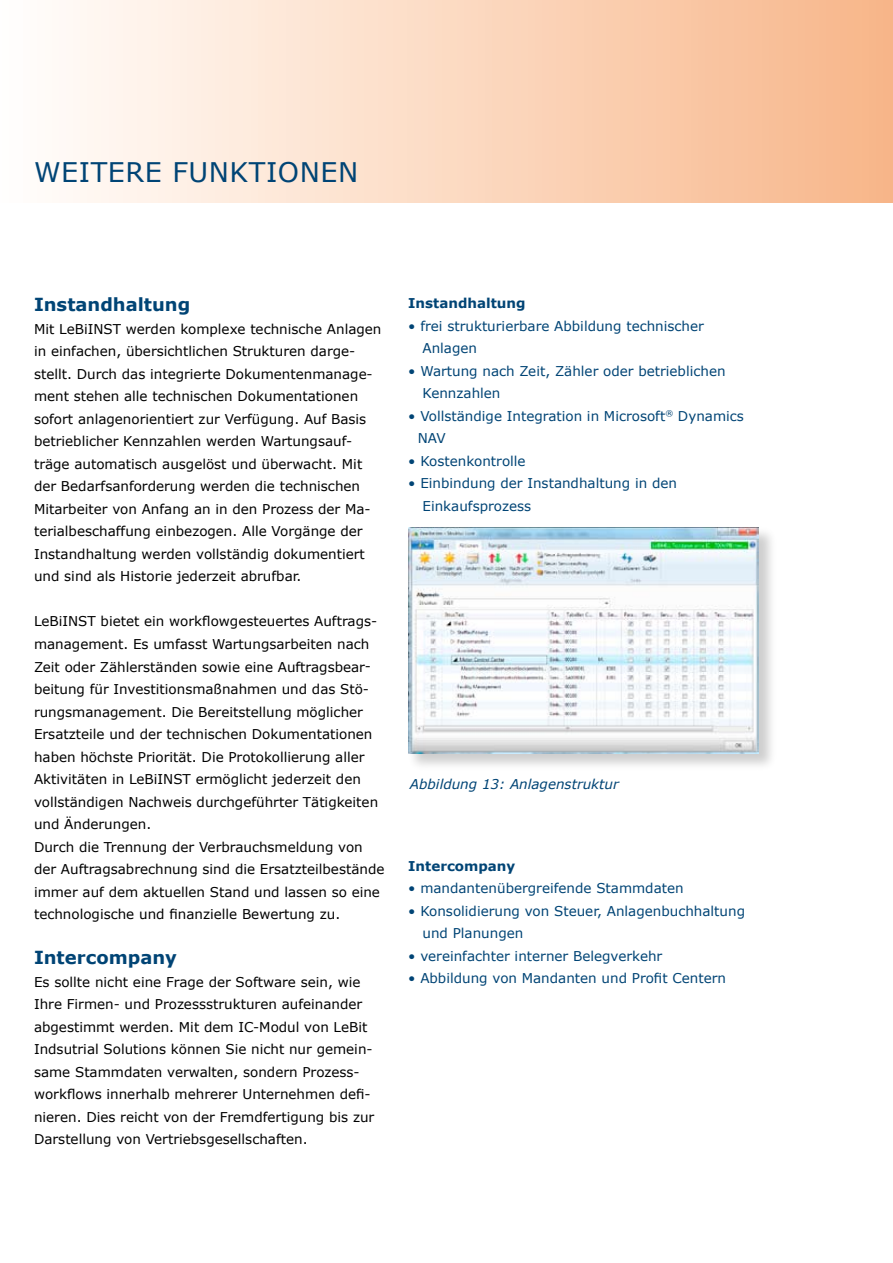
<style>
.page{position:relative;width:893px;height:1263px;background:#fff}
.page>*{position:absolute;margin:0;border:0;box-sizing:border-box;transform-origin:0 0}
.t1{font:27px "Verdana";letter-spacing:.02em;color:#004475}
.t2{font:700 18px "Verdana";color:#004475}
.t3{font:13.5px/22.5px "Verdana";color:#000}
.t4{font:13.5px/22.5px "Verdana";color:#004475}
.t5{font:italic 13.5px "Verdana";color:#004475}
.t6{font:700 13.5px "Verdana";color:#004475}
</style>
<div class="page">
<div style="left:0;top:0;width:893px;height:203px;background:linear-gradient(to right,#fffffe,#f7b689)"></div>
<div style="left:407px;top:526px;width:371px;height:248px;background:#000;opacity:.2"></div>
<img style="left:408px;top:527px;width:351px;height:226px">
<h1 class="t1" style="left:34px;top:153px;width:326px">weitere Funktionen</h1>
<h2 class="t2" style="left:34px;top:292px;width:158px">Instandhaltung</h2>
<p class="t3" style="left:34px;top:318px;width:70px">Mit LeBiINST</p>
<p class="t3" style="left:34px;top:318px;width:349px;text-indent:92px">werden komplexe technische Anlagen in einfachen, übersichtlichen Strukturen darge&shy;stellt. Durch das integrierte Dokumentenmanage&shy;ment stehen alle technischen Dokumentationen sofort anlagenorientiert zur Verfügung. Auf Basis betrieblicher Kennzahlen werden Wartungsauf&shy;träge automatisch ausgelöst und überwacht. Mit der Bedarfsanforderung werden die technischen Mitarbeiter von Anfang an in den Prozess der Ma&shy;terialbeschaffung einbezogen. Alle Vorgänge der Instandhaltung werden vollständig dokumentiert und sind als Historie jederzeit abrufbar.</p>
<p class="t3" style="left:34px;top:610px;width:345px">LeBiINST bietet ein workflowgesteuertes Auftrags&shy;management. Es umfasst Wartungsarbeiten nach Zeit oder Zählerständen sowie eine Auftragsbear&shy;beitung für Investitionsmaßnahmen und das Stö&shy;rungsmanagement. Die Bereitstellung möglicher Ersatzteile und der technischen Dokumentationen haben höchste Priorität. Die Protokollierung aller Aktivitäten in LeBiINST</p>
<p class="t3" style="left:34px;top:768px;width:352px;text-indent:162px">ermöglicht jederzeit den vollständigen Nachweis durchgeführter Tätigkeiten und Änderungen.<br>Durch die Trennung der Verbrauchsmeldung von der Auftragsabrechnung sind die Ersatzteilbestände immer auf dem aktuellen Stand und lassen so eine technologische und finanzielle Bewertung zu.</p>
<h2 class="t2" style="left:34px;top:945px;width:144px">Intercompany</h2>
<p class="t3" style="left:34px;top:970px;width:342px">Es sollte nicht eine Frage der Software sein, wie Ihre Firmen- und Prozessstrukturen aufeinander abgestimmt werden. Mit dem IC-Modul von LeBit Indsutrial Solutions können Sie nicht nur gemein&shy;same Stammdaten verwalten, sondern Prozess&shy;workflows innerhalb mehrerer U nternehmen defi&shy;nieren. Dies reicht von der Fremdfertigung bis zur Darstellung von Vertriebsgesellschaften.</p>
<p class="t6" style="left:408px;top:293px;width:119px">Instandhaltung</p>
<p class="t4" style="left:422px;top:314px;width:283px;text-indent:-14px">• frei strukturierbare Abbildung technischer<br>Anlagen</p>
<p class="t4" style="left:422px;top:359px;width:305px;text-indent:-14px">• Wartung nach Zeit, Zähler oder betrieblichen<br>Kennzahlen</p>
<p class="t4" style="left:418px;top:404px;width:328px;text-indent:-10px">• Vollständige Integration in Microsoft<sup>®</sup> Dynamics<br>NAV</p>
<p class="t4" style="left:408px;top:449px;width:119px">• Kostenkontrolle</p>
<p class="t4" style="left:422px;top:472px;width:256px;text-indent:-14px">• Einbindung der Instandhaltung in den<br>Einkaufsprozess</p>
<p class="t5" style="left:410px;top:774px;width:210px">Abbildung 13: Anlagenstruktur</p>
<p class="t6" style="left:408px;top:856px;width:109px">Intercompany</p>
<p class="t4" style="left:408px;top:877px;width:277px">• mandantenübergreifende Stammdaten</p>
<p class="t4" style="left:422px;top:899px;width:324px;text-indent:-14px">• Konsolidierung von Steuer, Anlagenbuchhaltung und Planungen</p>
<p class="t4" style="left:408px;top:944px;width:256px">• vereinfachter interner Belegverkehr</p>
<p class="t4" style="left:408px;top:967px;width:319px">• Abbildung von Mandanten und Profit Centern</p>
</div>
